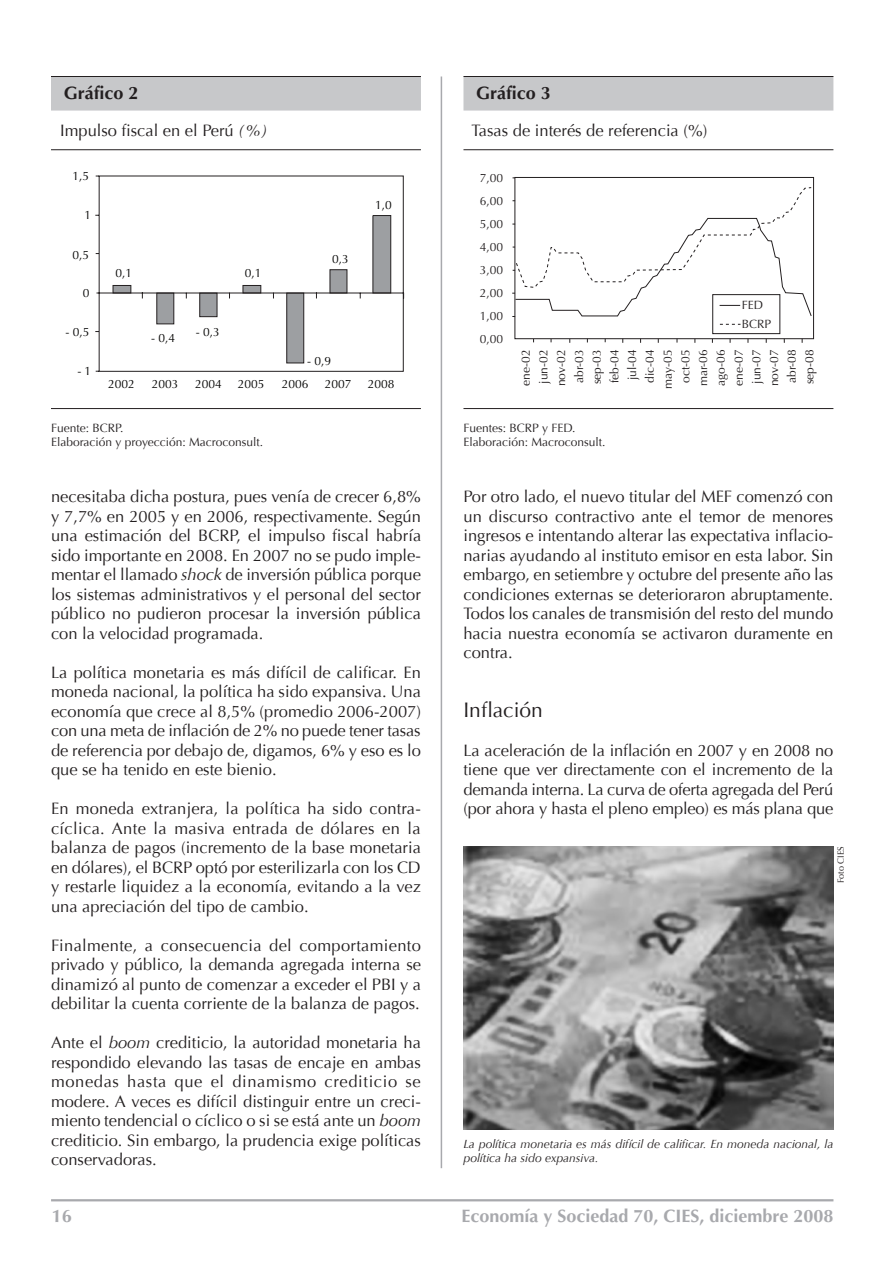
<style>
.page{position:relative;width:893px;height:1263px;background:#fff}
.page>*{position:absolute;margin:0;border:0;box-sizing:border-box;transform-origin:0 0}
.t1{font:21px "Optima";color:#231f20}
.t2{font:700 18px "Optima LH East A";color:#a8a9ad}
.t3{font:700 18px "Optima LH East A";color:#231f20}
.t4{font:16.5px/19.5px "Optima";color:#231f20;text-align:justify}
.t5{font:12px/17.7px "Optima";color:#231f20}
.t6{font:italic 12px/14.2px "Optima";color:#231f20}
.t7{font:12px "Optima";color:#050504}
.t8{font:9px "Optima";color:#231f20}
.s1{font-style:italic}
</style>
<div class="page">
<hr style="left:51px;top:1199px;width:782px;height:2px;background:#a8a9ad">
<hr style="left:441px;top:76px;width:1px;height:1092px;background:#a8a9ad">
<div style="left:52px;top:77px;width:368px;height:33px;background:#c7c8ca"></div>
<div style="left:51px;top:76px;width:370px;height:35px;border:2px solid #c7c8ca"></div>
<hr style="left:51px;top:408px;width:370px;height:1px;background:#231f20">
<hr style="left:51px;top:149px;width:370px;height:1px;background:#231f20">
<div style="left:464px;top:77px;width:369px;height:33px;background:#c7c8ca"></div>
<div style="left:463px;top:76px;width:370px;height:35px;border:2px solid #c7c8ca"></div>
<hr style="left:463px;top:408px;width:370px;height:1px;background:#231f20">
<hr style="left:463px;top:149px;width:370px;height:1px;background:#231f20">
<svg style="left:95px;top:175px;width:309px;height:197px"></svg>
<svg style="left:512px;top:177px;width:300px;height:166px"></svg>
<svg style="left:514px;top:177px;width:300px;height:162px"></svg>
<hr style="left:51px;top:76px;width:370px;height:1px;background:#231f20">
<hr style="left:463px;top:76px;width:370px;height:1px;background:#231f20">
<img style="left:464px;top:846px;width:369px;height:283px">
<p class="t3" style="left:64px;top:82px;width:76px">Gráfico 2</p>
<p class="t4" style="left:60px;top:121px;width:209px">Impulso fiscal en el Perú <span class="s1">(%)</span></p>
<p class="t7" style="left:72px;top:169px;width:18px">1,5</p>
<p class="t7" style="left:84px;top:208px;width:8px">1</p>
<p class="t7" style="left:72px;top:247px;width:18px">0,5</p>
<p class="t7" style="left:83px;top:286px;width:8px">0</p>
<p class="t7" style="left:65px;top:325px;width:26px">- 0,5</p>
<p class="t7" style="left:77px;top:364px;width:16px">- 1</p>
<p class="t7" style="left:116px;top:266px;width:18px">0,1</p>
<p class="t7" style="left:151px;top:331px;width:26px">- 0,4</p>
<p class="t7" style="left:196px;top:325px;width:26px">- 0,3</p>
<p class="t7" style="left:245px;top:266px;width:18px">0,1</p>
<p class="t7" style="left:332px;top:251px;width:18px">0,3</p>
<p class="t7" style="left:375px;top:198px;width:18px">1,0</p>
<p class="t7" style="left:307px;top:354px;width:26px">- 0,9</p>
<p class="t7" style="left:108px;top:377px;width:28px">2002</p>
<p class="t7" style="left:152px;top:377px;width:28px">2003</p>
<p class="t7" style="left:195px;top:377px;width:28px">2004</p>
<p class="t7" style="left:238px;top:377px;width:28px">2005</p>
<p class="t7" style="left:282px;top:377px;width:28px">2006</p>
<p class="t7" style="left:325px;top:377px;width:28px">2007</p>
<p class="t7" style="left:368px;top:377px;width:28px">2008</p>
<p class="t5" style="left:51px;top:419px;width:74px">Fuente: BCRP.</p>
<p class="t5" style="left:51px;top:434px;width:214px">Elaboración y proyección: Macroconsult.</p>
<p class="t4" style="left:51px;top:487px;width:372px">necesitaba dicha postura, pues venía de crecer 6,8% y 7,7% en 2005 y en 2006, respectivamente. Según una estimación del BCRP, el impulso fiscal habría sido importante en 2008. En 2007 no se pudo imple&shy;mentar el llamado <span class="s1">shock</span> de inversión pública porque los sistemas administrativos y el personal del sector público no pudieron procesar la inversión pública con la velocidad programada.</p>
<p class="t4" style="left:51px;top:663px;width:371px">La política monetaria es más difícil de calificar. En moneda nacional, la política ha sido expansiva. Una economía que crece al 8,5% (promedio 2006-2007) con una meta de inflación de 2% no puede tener tasas de referencia por debajo de, digamos, 6% y eso es lo que se ha tenido en este bienio.</p>
<p class="t4" style="left:51px;top:799px;width:371px">En moneda extranjera, la política ha sido contra&shy;cíclica. Ante la masiva entrada de dólares en la balanza de pagos (incremento de la base monetaria en dólares), el BCRP optó por esterilizarla con los CD y restarle liquidez a la economía, evitando a la vez una apreciación del tipo de cambio.</p>
<p class="t4" style="left:51px;top:936px;width:372px">Finalmente, a consecuencia del comportamiento privado y público, la demanda agregada interna se dinamizó al punto de comenzar a exceder el PBI y a debilitar la cuenta corriente de la balanza de pagos.</p>
<p class="t4" style="left:51px;top:1033px;width:371px">Ante el <span class="s1">boom</span> crediticio, la autoridad monetaria ha respondido elevando las tasas de encaje en ambas monedas hasta que el dinamismo crediticio se modere. A veces es difícil distinguir entre un creci&shy;miento tendencial o cíclico o si se está ante un <span class="s1">boom </span>crediticio. Sin embargo, la prudencia exige políticas conservadoras.</p>
<p class="t3" style="left:476px;top:82px;width:76px">Gráfico 3</p>
<p class="t4" style="left:471px;top:121px;width:237px">Tasas de interés de referencia (%)</p>
<p class="t5" style="left:480px;top:169px;width:25px">7,00</p>
<p class="t5" style="left:480px;top:192px;width:25px">6,00</p>
<p class="t5" style="left:480px;top:215px;width:25px">5,00</p>
<p class="t5" style="left:480px;top:238px;width:25px">4,00</p>
<p class="t5" style="left:480px;top:261px;width:25px">3,00</p>
<p class="t5" style="left:480px;top:284px;width:25px">2,00</p>
<p class="t5" style="left:480px;top:307px;width:25px">1,00</p>
<p class="t5" style="left:480px;top:330px;width:25px">0,00</p>
<p class="t5" style="left:742px;top:296px;width:31px;line-height:18.8px">FED<br>BCRP</p>
<p class="t5" style="left:517px;top:389px;width:40px;text-align:right;rotate:-90deg">ene-02 jun-02 nov-02 abr-03 sep-03 feb-04 jul-04 dic-04 may-05 oct-05 mar-06 ago-06 ene-07 jun-07 nov-07 abr-08 sep-08</p>
<p class="t5" style="left:463px;top:419px;width:114px">Fuentes: BCRP y FED.</p>
<p class="t5" style="left:463px;top:434px;width:143px">Elaboración: Macroconsult.</p>
<p class="t4" style="left:463px;top:487px;width:371px">Por otro lado, el nuevo titular del MEF comenzó con un discurso contractivo ante el temor de menores ingresos e intentando alterar las expectativa inflacio&shy;narias ayudando al instituto emisor en esta labor. Sin embargo, en setiembre y octubre del presente año las condiciones externas se deterioraron abruptamente.<br>Todos los canales de transmisión del resto del mundo hacia nuestra economía se activaron duramente en contra.</p>
<p class="t1" style="left:463px;top:697px;width:81px">Inflación</p>
<p class="t4" style="left:463px;top:741px;width:371px">La aceleración de la inflación en 2007 y en 2008 no tiene que ver directamente con el incremento de la demanda interna. La curva de oferta agregada del Perú (por ahora y hasta el pleno empleo) es más plana que</p>
<p class="t8" style="left:836px;top:883px;width:38px;rotate:-90deg">Foto CIES</p>
<p class="t6" style="left:463px;top:1137px;width:371px">La política monetaria es más difícil de calificar. En moneda nacional, la política ha sido expansiva.</p>
<p class="t2" style="left:52px;top:1204px;width:22px">16</p>
<p class="t2" style="left:461px;top:1204px;width:373px">Economía y Sociedad 70, CIES, diciembre 2008</p>
</div>
